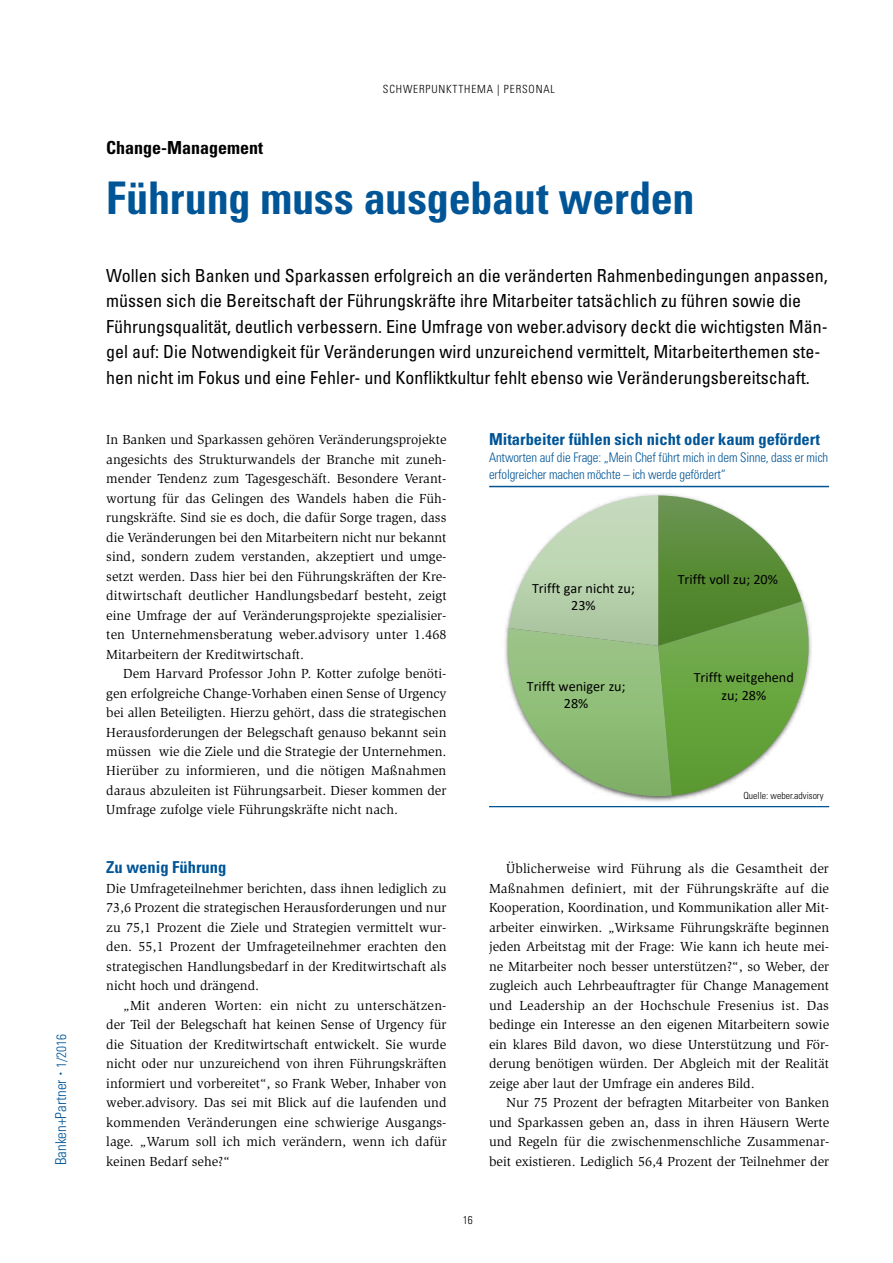
<style>
.page{position:relative;width:893px;height:1263px;background:#fff}
.page>*{position:absolute;margin:0;border:0;box-sizing:border-box;transform-origin:0 0}
.t1{font:700 condensed 45px "Univers LT Std";letter-spacing:-.005em;color:#005597}
.t2{font:condensed 18px/25.5px "Univers LT Std";color:#000}
.t3{font:700 condensed 18px "Univers LT Std";color:#000}
.t4{font:700 condensed 16.5px "Univers LT Std";color:#005597}
.t5{font:300 condensed 15px "Univers LT Std";color:#005597}
.t6{font:14.25px/17.4px "Calibri";color:#000;text-align:center}
.t7{font:13.5px/19.5px "Slimbach Std";color:#000;text-align:justify}
.t8{font:300 condensed 13.2px/17.2px "Univers LT Std";letter-spacing:-.01em;color:#005597}
.t9{font:300 condensed 11.25px "Univers LT Std";letter-spacing:.075em;color:#000}
.t10{font:300 condensed 9.75px "Univers LT Std";color:#000}
.s1{font-family:"Arial Rounded MT Bold";font-weight:400;font-stretch:normal}
.s2{font-size:13.5px}
</style>
<div class="page">
<hr style="left:489px;top:806px;width:340px;height:1px;background:#005597">
<hr style="left:489px;top:486px;width:340px;height:1px;background:#005597">
<svg style="left:505px;top:493px;width:307px;height:309px"></svg>
<p class="t5" style="left:52px;top:1165px;width:133px;rotate:-90deg">Banken+Partner <span class="s1">∙</span> <span class="s2">1/2016</span></p>
<h2 class="t3" style="left:106px;top:137px;width:158px">Change-Management</h2>
<p class="t9" style="left:383px;top:82px;width:173px">SCHWERPUNKTTHEMA | PERSONAL</p>
<h1 class="t1" style="left:106px;top:171px;width:590px">Führung muss ausgebaut werden</h1>
<p class="t2" style="left:106px;top:262px;width:723px">Wollen sich Banken und Sparkassen erfolgreich an die veränderten Rahmenbedingungen anpassen, müssen sich die Bereitschaft der Führungskräfte ihre Mitarbeiter tatsächlich zu führen sowie die Führungsqualität, deutlich verbessern. Eine Umfrage von weber.advisory deckt die wichtigsten Män&shy;gel auf: Die Notwendigkeit für Veränderungen wird unzureichend vermittelt, Mitarbeiterthemen ste&shy;hen nicht im Fokus und eine Fehler- und Konfliktkultur fehlt ebenso wie Veränderungsbereitschaft.</p>
<p class="t7" style="left:106px;top:430px;width:342px">In Banken und Sparkassen gehören Veränderungsprojekte angesichts des Strukturwandels der Branche mit zuneh&shy;mender Tendenz zum Tagesgeschäft. Besondere Verant&shy;wortung für das Gelingen des Wandels haben die Füh&shy;rungskräfte. Sind sie es doch, die dafür Sorge tragen, dass die Veränderungen bei den Mitarbeitern nicht nur bekannt sind, sondern zudem verstanden, akzeptiert und umge&shy;setzt werden. Dass hier bei den Führungskräften der Kre&shy;ditwirtschaft deutlicher Handlungsbedarf besteht, zeigt eine Umfrage der auf Veränderungsprojekte spezialisier&shy;ten Unternehmensberatung weber.advisory unter 1.468<br>Mitarbeitern der Kreditwirtschaft.</p>
<p class="t7" style="left:106px;top:664px;width:342px;text-indent:17px">Dem Harvard Professor John P. Kotter zufolge benöti&shy;gen erfolgreiche Change-Vorhaben einen Sense of Urgency bei allen Beteiligten. Hierzu gehört, dass die strategischen Herausforderungen der Belegschaft genauso bekannt sein müssen wie die Ziele und die Strategie der Unternehmen.<br>Hierüber zu informieren, und die nötigen Maßnahmen daraus abzuleiten ist Führungsarbeit. Dieser kommen der Umfrage zufolge viele Führungskräfte nicht nach.</p>
<p class="t4" style="left:106px;top:857px;width:122px">Zu wenig Führung</p>
<p class="t7" style="left:106px;top:878px;width:342px">Die Umfrageteilnehmer berichten, dass ihnen lediglich zu 73,6 Prozent die strategischen Herausforderungen und nur zu 75,1 Prozent die Ziele und Strategien vermittelt wur&shy;den. 55,1 Prozent der Umfrageteilnehmer erachten den strategischen Handlungsbedarf in der Kreditwirtschaft als nicht hoch und drängend.</p>
<p class="t7" style="left:106px;top:995px;width:342px;text-indent:17px">„Mit anderen Worten: ein nicht zu unterschätzen&shy;der Teil der Belegschaft hat keinen Sense of Urgency für die Situation der Kreditwirtschaft entwickelt. Sie wurde nicht oder nur unzureichend von ihren Führungskräften informiert und vorbereitet“, so Frank Weber, Inhaber von weber.advisory. Das sei mit Blick auf die laufenden und kommenden Veränderungen eine schwierige Ausgangs&shy;lage. „Warum soll ich mich verändern, wenn ich dafür keinen Bedarf sehe?“</p>
<p class="t4" style="left:489px;top:429px;width:332px">Mitarbeiter fühlen sich nicht oder kaum gefördert</p>
<p class="t8" style="left:489px;top:449px;width:341px">Antworten auf die Frage: „Mein Chef führt mich in dem Sinne, dass er mich erfolgreicher machen möchte – ich werde gefördert“</p>
<p class="t6" style="left:532px;top:580px;width:104px">Trifft gar nicht zu;<br>23%</p>
<p class="t6" style="left:527px;top:678px;width:100px">Trifft weniger zu;<br>28%</p>
<p class="t6" style="left:678px;top:571px;width:102px">Trifft voll zu; 20%</p>
<p class="t6" style="left:694px;top:669px;width:102px">Trifft weitgehend zu; 28%</p>
<p class="t10" style="left:743px;top:789px;width:81px">Quelle: weber.advisory</p>
<p class="t7" style="left:489px;top:859px;width:342px;text-indent:17px">Üblicherweise wird Führung als die Gesamtheit der Maßnahmen definiert, mit der Führungskräfte auf die Kooperation, Koordination, und Kommunikation aller Mit&shy;arbeiter einwirken. „Wirksame Führungskräfte beginnen jeden Arbeitstag mit der Frage: Wie kann ich heute mei&shy;ne Mitarbeiter noch besser unterstützen?“, so Weber, der zugleich auch Lehrbeauftragter für Change Management und Leadership an der Hochschule Fresenius ist. Das bedinge ein Interesse an den eigenen Mitarbeitern sowie ein klares Bild davon, wo diese Unterstützung und För&shy;derung benötigen würden. Der Abgleich mit der Realität zeige aber laut der Umfrage ein anderes Bild.</p>
<p class="t7" style="left:489px;top:1093px;width:342px;text-indent:17px">Nur 75 Prozent der befragten Mitarbeiter von Banken und Sparkassen geben an, dass in ihren Häusern Werte und Regeln für die zwischenmenschliche Zusammenar&shy;beit existieren. Lediglich 56,4 Prozent der Teilnehmer der</p>
<p class="t9" style="left:463px;top:1213px;width:11px">16</p>
</div>
